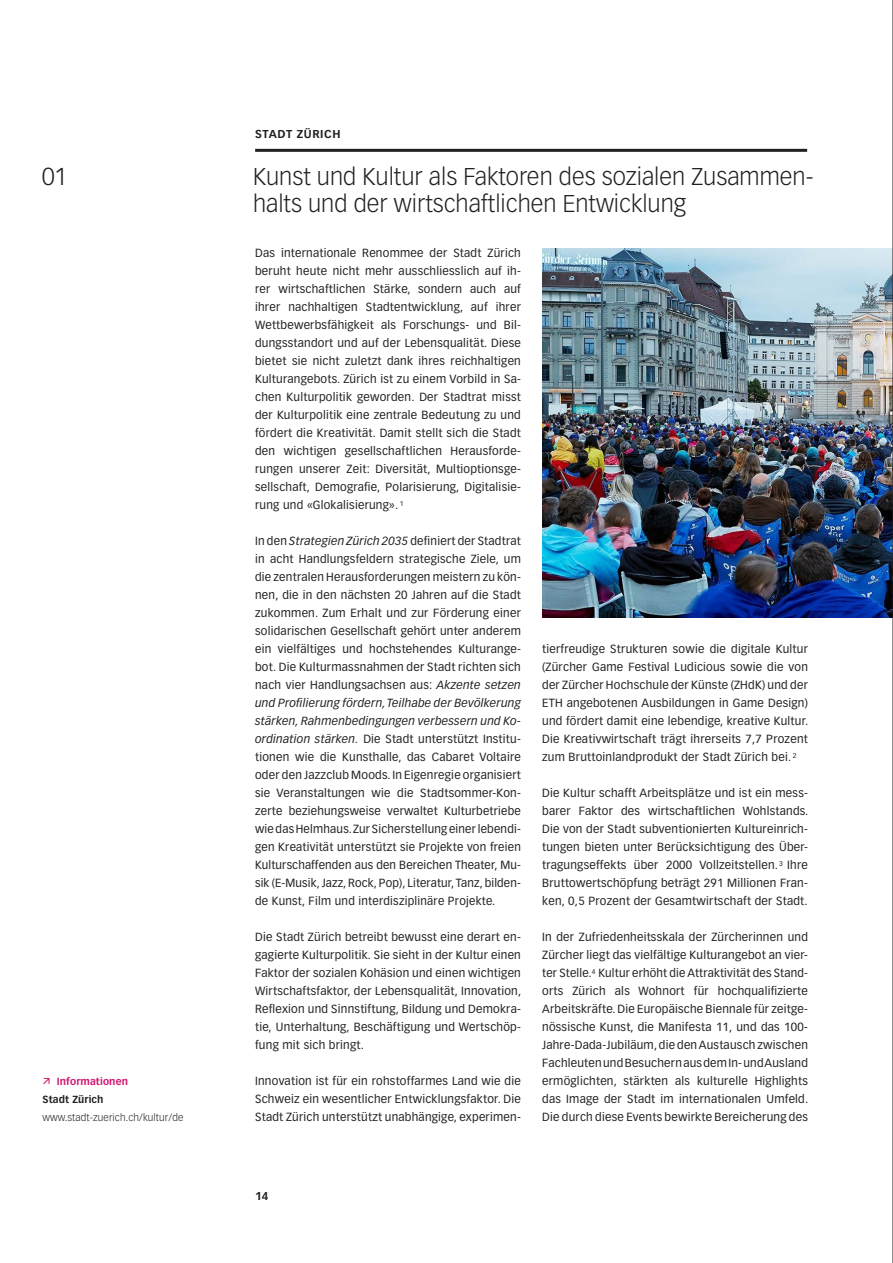
<style>
.page{position:relative;width:893px;height:1263px;background:#fff}
.page>*{position:absolute;margin:0;border:0;box-sizing:border-box;transform-origin:0 0}
.t1{font:300 24px "Vectora LH";color:#231f20}
.t2{font:300 23.85px/27px "Vectora LH";color:#231f20}
.t3{font:11.7px/18px "Vectora LH";letter-spacing:.02em;color:#231f20;text-align:justify}
.t4{font:700 11.25px "Vectora LH";letter-spacing:.05em;color:#231f20}
.t5{font:300 10.2px "Vectora LH";letter-spacing:.01em;color:#231f20}
.t6{font:700 10.2px "Vectora LH";letter-spacing:.01em;color:#d31673}
.t7{font:700 10.2px "Vectora LH";letter-spacing:.01em;color:#231f20}
.s1{font-style:italic}
</style>
<div class="page">
<hr style="left:255px;top:149px;width:552px;height:3px;background:#231f20">
<img style="left:542px;top:248px;width:350px;height:369px">
<hr style="left:892px;top:0;width:1px;height:1263px;background:#231f20">
<h1 class="t1" style="left:42px;top:163px;width:26px">01</h1>
<p class="t6" style="left:57px;top:1076px;width:73px">Informationen</p>
<p class="t7" style="left:43px;top:1094px;width:62px">Stadt Zürich</p>
<p class="t5" style="left:43px;top:1112px;width:142px">www.stadt-zuerich.ch/kultur/de</p>
<p class="t4" style="left:255px;top:127px;width:87px">STADT ZÜRICH</p>
<h2 class="t2" style="left:253px;top:164px;width:562px">Kunst und Kultur als Faktoren des sozialen Zusammen&shy;halts und der wirtschaftlichen Entwicklung</h2>
<p class="t3" style="left:255px;top:244px;width:267px">Das internationale Renommee der Stadt Zürich beruht heute nicht mehr ausschliesslich auf ih&shy;rer wirtschaftlichen Stärke, sondern auch auf ihrer nachhaltigen Stadtentwicklung, auf ihrer Wettbewerbsfähigkeit als Forschungs- und Bil&shy;dungsstandort und auf der Lebensqualität. Diese bietet sie nicht zuletzt dank ihres reichhaltigen Kulturangebots. Zürich ist zu einem Vorbild in Sa&shy;chen Kulturpolitik geworden. Der Stadtrat misst der Kulturpolitik eine zentrale Bedeutung zu und fördert die Kreativität. Damit stellt sich die Stadt den wichtigen gesellschaftlichen Herausforde&shy;rungen unserer Zeit: Diversität, Multioptionsge&shy;sellschaft, Demografie, Polarisierung, Digitalisie&shy;rung und «Glokalisierung». <sup>1</sup></p>
<p class="t3" style="left:255px;top:532px;width:267px">In den <span class="s1">Strategien Zürich 2035</span> definiert der Stadtrat in acht Handlungsfeldern strategische Ziele, um die zentralen Herausforderungen meistern zu kön&shy;nen, die in den nächsten 20 Jahren auf die Stadt zukommen. Zum Erhalt und zur Förderung einer solidarischen Gesellschaft gehört unter anderem ein vielfältiges und hochstehendes Kulturange&shy;bot. Die Kulturmassnahmen der Stadt richten sich nach vier Handlungsachsen aus: <span class="s1">Akzente setzen und Profilierung fördern, Teilhabe der Bevölkerung stärken, Rahmenbedingungen verbessern und Ko&shy;ordination stärken.</span> Die Stadt unterstützt Institu&shy;tionen wie die Kunsthalle, das Cabaret Voltaire oder den Jazzclub Moods. In Eigenregie organisiert sie Veranstaltungen wie die Stadtsommer-Kon&shy;zerte beziehungsweise verwaltet Kulturbetriebe wie das Helmhaus. Zur Sicherstellung einer lebendi&shy;gen Kreativität unterstützt sie Projekte von freien Kulturschaffenden aus den Bereichen Theater, Mu&shy;sik (E-Musik, Jazz, Rock, Pop), Literatur, Tanz, bilden&shy;de Kunst, Film und interdisziplinäre Projekte.</p>
<p class="t3" style="left:255px;top:928px;width:268px">Die Stadt Zürich betreibt bewusst eine derart en&shy;gagierte Kulturpolitik. Sie sieht in der Kultur einen Faktor der sozialen Kohäsion und einen wichtigen Wirtschaftsfaktor, der Lebensqualität, Innovation, Reflexion und Sinnstiftung, Bildung und Demokra&shy;tie, Unterhaltung, Beschäftigung und Wertschöp&shy;fung mit sich bringt.</p>
<p class="t3" style="left:255px;top:1072px;width:267px">Innovation ist für ein rohstoffarmes Land wie die Schweiz ein wesentlicher Entwicklungsfaktor. Die Stadt Zürich unterstützt unabhängige, experimen-</p>
<p class="t3" style="left:542px;top:640px;width:268px">tierfreudige Strukturen sowie die digitale Kultur (Zürcher Game Festival Ludicious sowie die von der Zürcher Hochschule der Künste (ZHdK) und der ETH angebotenen Ausbildungen in Game Design) und fördert damit eine lebendige, kreative Kultur.<br>Die Kreativwirtschaft trägt ihrerseits 7,7 Prozent zum Bruttoinlandprodukt der Stadt Zürich bei. <sup>2</sup></p>
<p class="t3" style="left:542px;top:784px;width:268px">Die Kultur schafft Arbeitsplätze und ist ein mess&shy;barer Faktor des wirtschaftlichen Wohlstands.<br>Die von der Stadt subventionierten Kultureinrich&shy;tungen bieten unter Berücksichtigung des Über&shy;tragungseffekts über 2000 Vollzeitstellen. <sup>3</sup> Ihre Bruttowertschöpfung beträgt 291 Millionen Fran&shy;ken, 0,5 Prozent der Gesamtwirtschaft der Stadt.</p>
<p class="t3" style="left:542px;top:928px;width:268px">In der Zufriedenheitsskala der Zürcherinnen und Zürcher liegt das vielfältige Kulturangebot an vier&shy;ter Stelle.<sup>4</sup> Kultur erhöht die Attraktivität des Stand&shy;orts Zürich als Wohnort für hochqualifizierte Arbeitskräfte. Die Europäische Biennale für zeitge&shy;nössische Kunst, die Manifesta 11, und das 100- Jahre-Dada-Jubiläum, die den Austausch zwischen Fachleuten und Besuchern aus dem In- und Ausland ermöglichten, stärkten als kulturelle Highlights das Image der Stadt im internationalen Umfeld.<br>Die durch diese Events bewirkte Bereicherung des</p>
<p class="t4" style="left:255px;top:1190px;width:15px">14</p>
</div>
